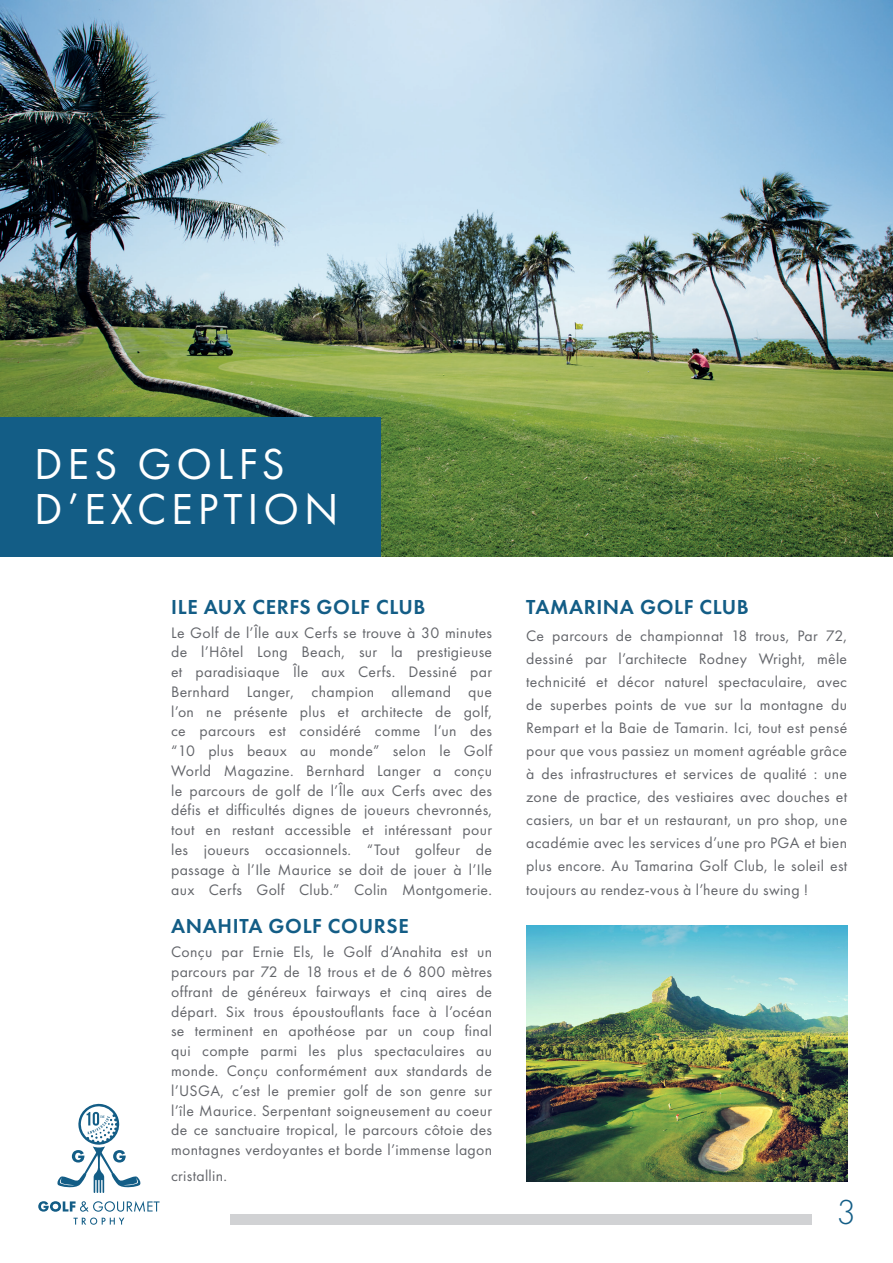
<style>
.page{position:relative;width:893px;height:1263px;background:#fff}
.page>*{position:absolute;margin:0;border:0;box-sizing:border-box;transform-origin:0 0}
.t1{font:45px/45px "Futura PT";letter-spacing:.11em;color:#fff}
.t2{font:300 36px "Futura PT";color:#135d86}
.t3{font:600 21px "Futura PT";letter-spacing:.03em;color:#135d86}
.t4{font:15.75px/19.8px "Futura PT";letter-spacing:.02em;color:#63656a;text-align:justify}
</style>
<div class="page">
<img style="left:0;top:0;width:893px;height:556px">
<div style="left:0;top:417px;width:381px;height:139px;background:#135d86"></div>
<div style="left:231px;top:1214px;width:581px;height:11px;background:#d1d2d4"></div>
<img style="left:526px;top:926px;width:321px;height:255px">
<svg style="left:38px;top:1201px;width:122px;height:24px"></svg>
<svg style="left:57px;top:1103px;width:84px;height:90px"></svg>
<p class="t1" style="left:34px;top:441px;width:306px">DES GOLFS<br>D’EXCEPTION</p>
<p class="t3" style="left:171px;top:593px;width:256px">ILE AUX CERFS GOLF CLUB</p>
<p class="t4" style="left:171px;top:622px;width:323px">Le Golf de l’Île aux Cerfs se trouve à 30 minutes de l’Hôtel Long Beach, sur la prestigieuse et paradisiaque Île aux Cerfs. Dessiné par Bernhard Langer, champion allemand que l’on ne présente plus et architecte de golf, ce parcours est considéré comme l’un des “10 plus beaux au monde” selon le Golf World Magazine. Bernhard Langer a conçu le parcours de golf de l’Île aux Cerfs avec des défis et difficultés dignes de joueurs chevronnés, tout en restant accessible et intéressant pour les joueurs occasionnels. “Tout golfeur de passage à l’Ile Maurice se doit de jouer à l’Ile aux Cerfs Golf Club.” Colin Montgomerie.</p>
<p class="t3" style="left:171px;top:913px;width:239px">ANAHITA GOLF COURSE</p>
<p class="t4" style="left:171px;top:942px;width:323px">Conçu par Ernie Els, le Golf d’Anahita est un parcours par 72 de 18 trous et de 6 800 mètres offrant de généreux fairways et cinq aires de départ. Six trous époustouflants face à l’océan se terminent en apothéose par un coup final qui compte parmi les plus spectaculaires au monde. Conçu conformément aux standards de l’USGA, c’est le premier golf de son genre sur l’île Maurice. Serpentant soigneusement au coeur de ce sanctuaire tropical, le parcours côtoie des montagnes verdoyantes et borde l’immense lagon</p>
<p class="t4" style="left:171px;top:1166px;width:58px">cristallin.</p>
<p class="t3" style="left:526px;top:593px;width:224px">TAMARINA GOLF CLUB</p>
<p class="t4" style="left:526px;top:624px;width:323px;line-height:23.1px">Ce parcours de championnat 18 trous, Par 72, dessiné par l’architecte Rodney Wright, mêle technicité et décor naturel spectaculaire, avec de superbes points de vue sur la montagne du Rempart et la Baie de Tamarin. Ici, tout est pensé pour que vous passiez un moment agréable grâce à des infrastructures et services de qualité : une zone de practice, des vestiaires avec douches et casiers, un bar et un restaurant, un pro shop, une académie avec les services d’une pro PGA et bien plus encore. Au Tamarina Golf Club, le soleil est toujours au rendez-vous à l’heure du swing !</p>
<p class="t2" style="left:836px;top:1192px;width:21px">3</p>
</div>
